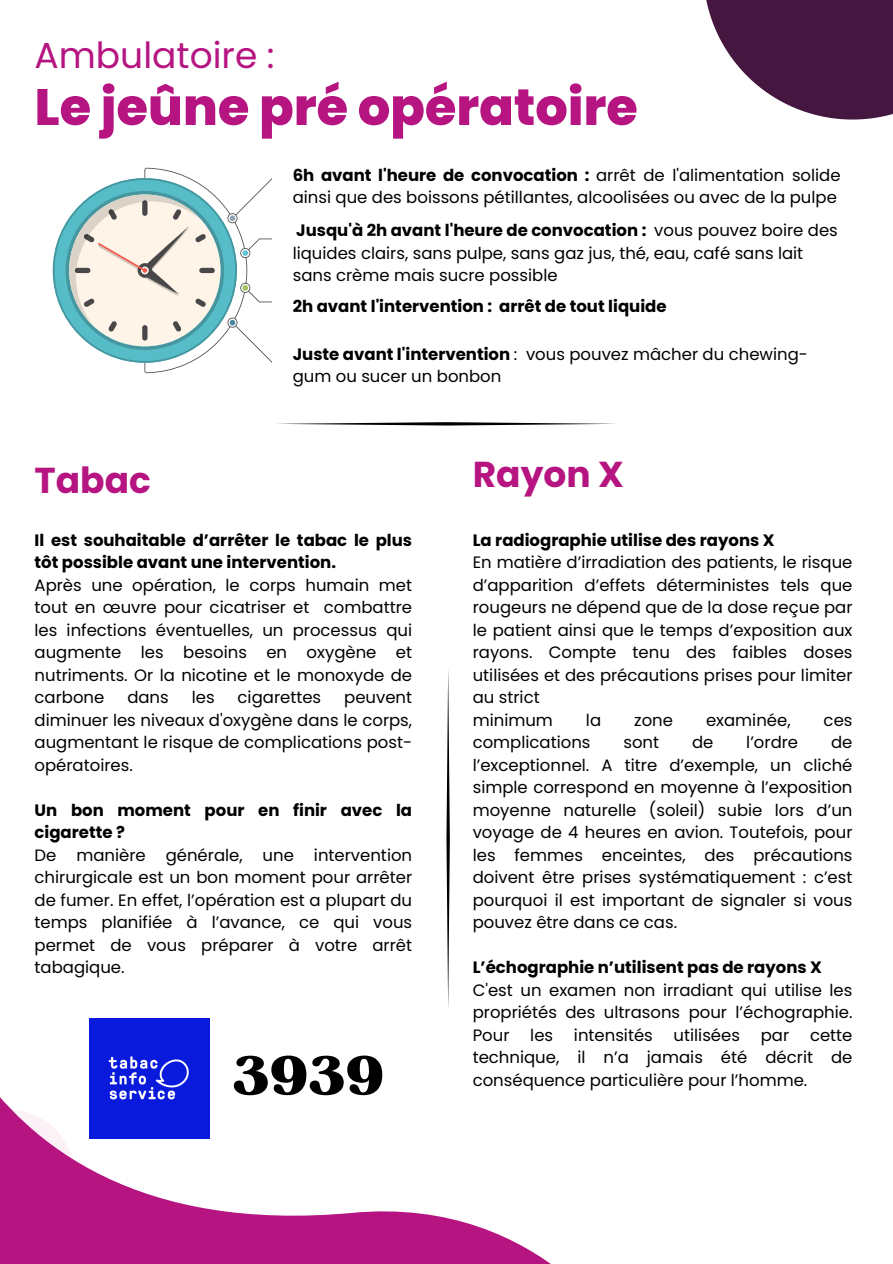
<style>
.page{position:relative;width:893px;height:1264px;background:#fff}
.page>*{position:absolute;margin:0;border:0;box-sizing:border-box;transform-origin:0 0}
.t1{font:54px "Bugaki";color:#000}
.t2{font:800 51px "Poppins";color:#b51481}
.t3{font:36px "Poppins";color:#b51481}
.t4{font:700 36px "Poppins";color:#b51481}
.t5{font:16.5px/22.5px "Poppins";color:#000;text-align:justify}
.t6{font:700 16.5px/22.5px "Poppins";color:#000}
.s1{font-weight:700}
</style>
<div class="page">
<svg style="left:706px;top:0;width:186px;height:119px"></svg>
<svg style="left:53px;top:168px;width:218px;height:205px"></svg>
<svg style="left:0;top:1018px;width:550px;height:245px"></svg>
<svg style="left:278px;top:422px;width:337px;height:3px"></svg>
<svg style="left:446px;top:670px;width:4px;height:338px"></svg>
<p class="t3" style="left:35px;top:30px;width:241px">Ambulatoire :</p>
<p class="t2" style="left:35px;top:71px;width:604px">Le jeûne pré opératoire</p>
<p class="t5" style="left:293px;top:163px;width:549px"><span class="s1">6h avant l'heure de convocation :</span> arrêt de l'alimentation solide ainsi que des boissons pétillantes, alcoolisées ou avec de la pulpe</p>
<p class="t5" style="left:293px;top:219px;width:546px"><span class="s1">Jusqu'à 2h avant l'heure de convocation :</span> vous pouvez boire des liquides clairs, sans pulpe, sans gaz jus, thé, eau, café sans lait</p>
<p class="t5" style="left:293px;top:264px;width:266px">sans crème mais sucre possible</p>
<p class="t6" style="left:293px;top:295px;width:375px">2h avant l'intervention : arrêt de tout liquide</p>
<p class="t5" style="left:293px;top:342px;width:516px"><span class="s1">Juste avant l'intervention</span> : vous pouvez mâcher du chewing&shy;gum ou sucer un bonbon</p>
<p class="t4" style="left:35px;top:455px;width:118px">Tabac</p>
<p class="t4" style="left:472px;top:449px;width:153px">Rayon X</p>
<h4 class="t6" style="left:35px;top:528px;width:379px">Il est souhaitable d’arrêter le tabac le plus tôt possible avant une intervention.</h4>
<h1 class="t5" style="left:35px;top:573px;width:379px">Après une opération, le corps humain met tout en œuvre pour cicatriser et combattre les infections éventuelles, un processus qui augmente les besoins en oxygène et nutriments. Or la nicotine et le monoxyde de carbone</h1>
<h1 class="t5" style="left:127px;top:686px;width:43px">dans</h1>
<h1 class="t5" style="left:192px;top:686px;width:24px">les</h1>
<h1 class="t5" style="left:237px;top:686px;width:85px">cigarettes</h1>
<h1 class="t5" style="left:35px;top:686px;width:379px;text-indent:309px">peuvent diminuer les niveaux d'oxygène dans le corps, augmentant le risque de complications post&shy;opératoires.</h1>
<p class="t6" style="left:35px;top:798px;width:379px">Un bon moment pour en finir avec la cigarette ?</p>
<p class="t5" style="left:35px;top:843px;width:379px">De manière générale, une intervention chirurgicale est un bon moment pour arrêter de fumer. En effet, l’opération est a plupart du temps planifiée à l’avance, ce qui vous permet de vous préparer à votre arrêt tabagique.</p>
<h3 class="t1" style="left:232px;top:1041px;width:153px">3939</h3>
<p class="t6" style="left:472px;top:528px;width:303px">La radiographie utilise des rayons X</p>
<h5 class="t5" style="left:472px;top:551px;width:381px">En matière d’irradiation des patients, le risque d’apparition d’effets déterministes tels que rougeurs ne dépend que de la dose reçue par le patient ainsi que le temps d’exposition aux rayons. Compte tenu des faibles doses utilisées et des précautions prises pour limiter au strict</h5>
<p class="t5" style="left:472px;top:708px;width:82px">minimum</p>
<p class="t5" style="left:586px;top:708px;width:17px">la</p>
<p class="t5" style="left:634px;top:708px;width:40px">zone</p>
<p class="t5" style="left:706px;top:708px;width:86px">examinée,</p>
<p class="t5" style="left:823px;top:708px;width:30px">ces</p>
<p class="t5" style="left:472px;top:731px;width:119px">complications</p>
<p class="t5" style="left:623px;top:731px;width:37px">sont</p>
<p class="t5" style="left:692px;top:731px;width:23px">de</p>
<p class="t5" style="left:746px;top:731px;width:53px">l’ordre</p>
<p class="t5" style="left:472px;top:731px;width:381px;text-indent:358px">de l’exceptionnel. A titre d’exemple, un cliché simple correspond en moyenne à l’exposition moyenne naturelle (soleil) subie lors d’un voyage de 4 heures en avion. Toutefois, pour les femmes enceintes, des précautions doivent être prises systématiquement : c’est pourquoi il est important de signaler si vous pouvez être dans ce cas.</p>
<p class="t6" style="left:472px;top:956px;width:351px">L’échographie n’utilisent pas de rayons X</p>
<h3 class="t5" style="left:472px;top:978px;width:381px">C'est un examen non irradiant qui utilise les propriétés des ultrasons pour l’échographie.<br>Pour</h3>
<h3 class="t5" style="left:530px;top:1023px;width:24px">les</h3>
<h3 class="t5" style="left:574px;top:1023px;width:80px">intensités</h3>
<h3 class="t5" style="left:673px;top:1023px;width:68px">utilisées</h3>
<h3 class="t5" style="left:760px;top:1023px;width:30px">par</h3>
<h3 class="t5" style="left:472px;top:1023px;width:381px;text-align:right">cette<br>technique, il n’a jamais été décrit de</h3>
<h3 class="t5" style="left:472px;top:1068px;width:336px">conséquence particulière pour l’homme.</h3>
</div>
